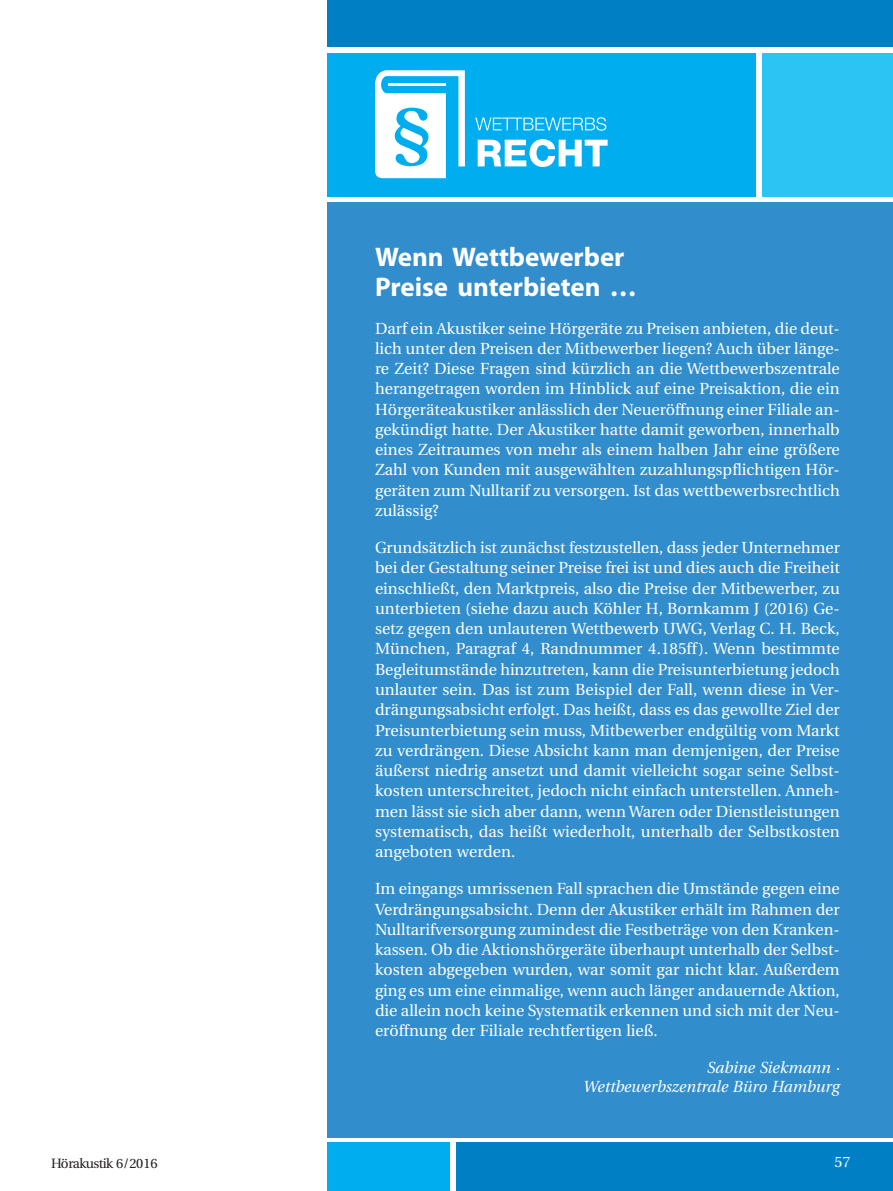
<style>
.page{position:relative;width:893px;height:1191px;background:#fff}
.page>*{position:absolute;margin:0;border:0;box-sizing:border-box;transform-origin:0 0}
._5__Text_2spaltig_Bl{font:700 27px/30px "Myriad Pro";color:#fff}
._5__Text_2spaltig_Bl-2{font:16.05px/20.2px "Utopia";color:#fff;text-align:justify}
._5__Text_2spaltig_Bl-3{font:italic 16.05px/19.5px "Utopia";color:#fff;text-align:right}
.t1{font:15px "Utopia";color:#fff}
.t2{font:13.5px "Utopia";letter-spacing:-.035em;color:#231f20}
</style>
<div class="page">
<div style="left:328px;top:202px;width:565px;height:935px;background:#318dcc"></div>
<div style="left:762px;top:53px;width:131px;height:143px;background:#2bc4f3"></div>
<div style="left:327px;top:53px;width:429px;height:143px;background:#00aeef"></div>
<div style="left:327px;top:1142px;width:123px;height:49px;background:#00aeef"></div>
<svg style="left:475px;top:117px;width:131px;height:14px"></svg>
<svg style="left:478px;top:139px;width:130px;height:28px"></svg>
<svg style="left:375px;top:70px;width:90px;height:108px"></svg>
<hr style="left:388px;top:83px;width:58px;height:3px;background:#fff">
<div style="left:457px;top:1142px;width:436px;height:49px;background:#007fc5"></div>
<div style="left:328px;top:0;width:565px;height:47px;background:#007fc5"></div>
<p class="t2" style="left:51px;top:1155px;width:108px">Hörakustik 6/2016</p>
<p class="_5__Text_2spaltig_Bl" style="left:375px;top:241px;width:263px">Wenn Wettbewerber<br>Preise unterbieten …</p>
<p class="_5__Text_2spaltig_Bl-2" style="left:375px;top:318px;width:466px">Darf ein Akustiker seine Hörgeräte zu Preisen anbieten, die deut&shy;lich unter den Preisen der Mitbewerber liegen? Auch über länge&shy;re Zeit? Diese Fragen sind kürzlich an die Wettbewerbszentrale herangetragen worden im Hinblick auf eine Preisaktion, die ein Hörgeräteakustiker anlässlich der Neueröffnung einer Filiale an&shy;gekündigt hatte. Der Akustiker hatte damit geworben, innerhalb eines Zeitraumes von mehr als einem halben Jahr eine größere Zahl von Kunden mit ausgewählten zuzahlungspflichtigen Hör&shy;geräten zum Nulltarif zu versorgen. Ist das wettbewerbsrechtlich zulässig?</p>
<p class="_5__Text_2spaltig_Bl-2" style="left:375px;top:538px;width:466px">Grundsätzlich ist zunächst festzustellen, dass jeder Unternehmer bei der Gestaltung seiner Preise frei ist und dies auch die Freiheit einschließt, den Marktpreis, also die Preise der Mitbewerber, zu unterbieten (siehe dazu auch Köhler H, Bornkamm J (2016) Ge&shy;setz gegen den unlauteren Wettbewerb UWG, Verlag C. H. Beck, München, Paragraf 4, Randnummer 4.185ff). Wenn bestimmte Begleitumstände hinzutreten, kann die Preisunterbietung jedoch unlauter sein. Das ist zum Beispiel der Fall, wenn diese in Ver&shy;drängungsabsicht erfolgt. Das heißt, dass es das gewollte Ziel der Preisunterbietung sein muss, Mitbewerber endgültig vom Markt zu verdrängen. Diese Absicht kann man demjenigen, der Preise äußerst niedrig ansetzt und damit vielleicht sogar seine Selbst&shy;kosten unterschreitet, jedoch nicht einfach unterstellen. Anneh&shy;men lässt sie sich aber dann, wenn Waren oder Dienstleistungen systematisch, das heißt wiederholt, unterhalb der Selbstkosten angeboten werden.</p>
<p class="_5__Text_2spaltig_Bl-2" style="left:375px;top:879px;width:466px">Im eingangs umrissenen Fall sprachen die Umstände gegen eine Verdrängungsabsicht. Denn der Akustiker erhält im Rahmen der Nulltarifversorgung zumindest die Festbeträge von den Kranken&shy;kassen. Ob die Aktionshörgeräte überhaupt unterhalb der Selbst&shy;kosten abgegeben wurden, war somit gar nicht klar. Außerdem ging es um eine einmalige, wenn auch länger andauernde Aktion, die allein noch keine Systematik erkennen und sich mit der Neu&shy;eröffnung der Filiale rechtfertigen ließ.</p>
<p class="_5__Text_2spaltig_Bl-3" style="left:584px;top:1057px;width:258px">Sabine Siekmann ·<br>Wettbewerbszentrale Büro Hamburg</p>
<p class="t1" style="left:834px;top:1153px;width:17px">57</p>
</div>
